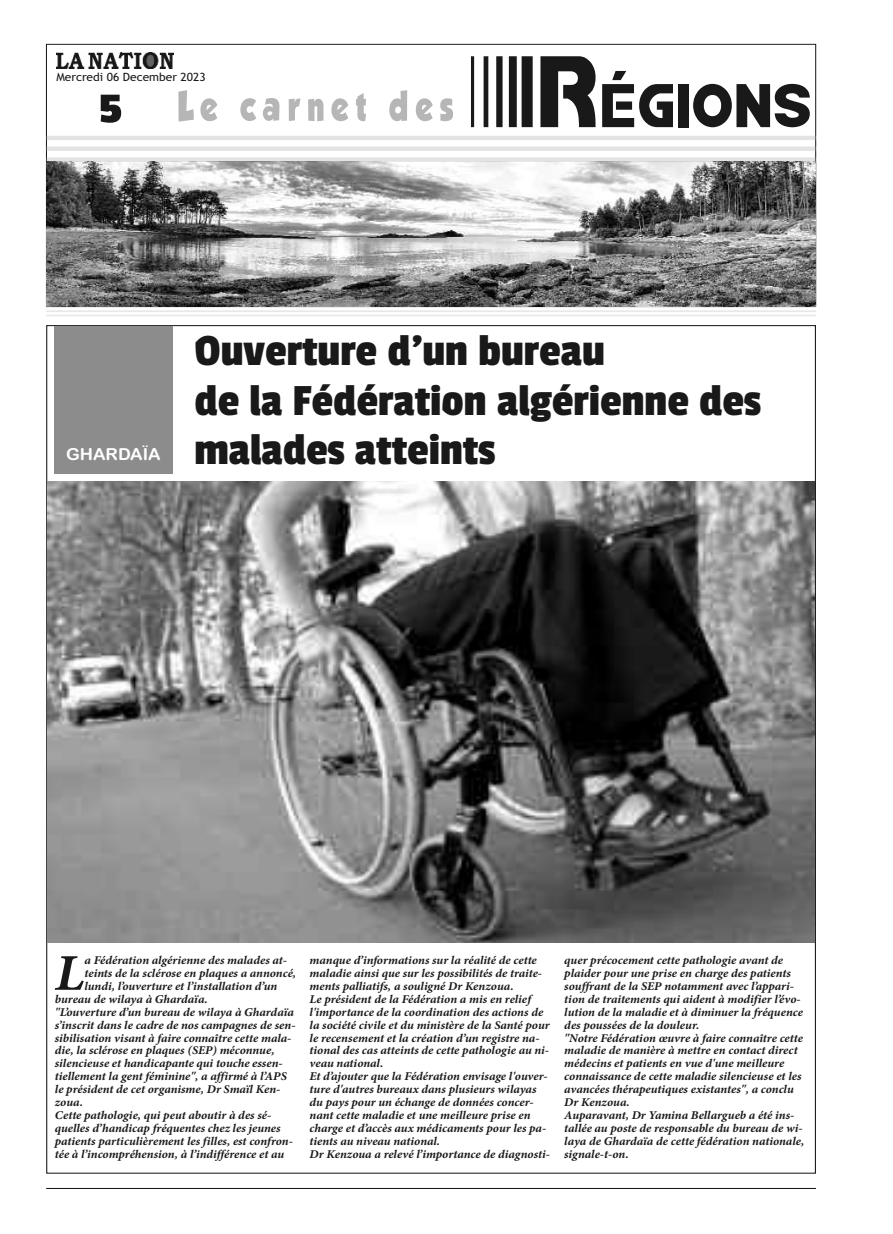
<style>
.page{position:relative;width:893px;height:1234px;background:#fff}
.page>*{position:absolute;margin:0;border:0;box-sizing:border-box;transform-origin:0 0}
.t1{font:67.2px "Bamf";color:#191919;scale:.89 1}
.t2{font:italic 700 51.6px "Minion Pro";color:#191919;scale:1.05 1}
.t3{font:46.5px/49.7px "Passion One";color:#191919;scale:1.05 1}
.t4{font:44.4px "Passion One";color:#191919;scale:1.27 1}
.t5{font:16.5px "Arial Rounded MT Bold";color:#fff;scale:1.05 1}
.t6{font:italic 700 11.85px/12.9px "Minion Pro";letter-spacing:-.005em;color:#191919;scale:1.05 1}
.t7{font:11.4px "Trebuchet MS";color:#191919;scale:1.05 1}
.s1{font-size:110.7px}
</style>
<div class="page">
<hr style="left:46px;top:1187px;width:770px;height:1px;background:#191919">
<img style="left:47px;top:481px;width:768px;height:461px">
<hr style="left:46px;top:306px;width:770px;height:2px;background:#e8e8e8">
<hr style="left:46px;top:310px;width:770px;height:2px;background:#e8e8e8">
<hr style="left:46px;top:314px;width:770px;height:2px;background:#e8e8e8">
<img style="left:46px;top:161px;width:770px;height:145px">
<img style="left:56px;top:53px;width:117px;height:16px">
<svg style="left:178px;top:90px;width:229px;height:32px"></svg>
<hr style="left:47px;top:157px;width:768px;height:4px;background:#e3e3e3">
<hr style="left:47px;top:136px;width:768px;height:4px;background:#e3e3e3">
<div style="left:47px;top:146px;width:768px;height:5px;background:#e3e3e3"></div>
<div style="left:54px;top:326px;width:119px;height:147px;background:#8c8c8c"></div>
<p class="t7" style="left:56px;top:70px;width:144px">Mercredi 06 December 2023</p>
<h3 class="t4" style="left:99px;top:85px;width:20px">5</h3>
<h1 class="t1" style="left:467px;top:71px;width:389px"><span class="s1">R</span>ÉGIONS</h1>
<h3 class="t5" style="left:66px;top:444px;width:92px">GHARDAÏA</h3>
<h3 class="t3" style="left:194px;top:325px;width:541px">Ouverture d’un bureau<br>de la Fédération algérienne des malades atteints</h3>
<h2 class="t2" style="left:55px;top:953px;width:30px">L</h2>
<p class="t6" style="left:84px;top:954px;width:194px">a Fédération algérienne des malades at-</p>
<p class="t6" style="left:84px;top:967px;width:203px">teints de la sclérose en plaques a annoncé,</p>
<p class="t6" style="left:84px;top:980px;width:185px">lundi, l’ouverture et l’installation d’un</p>
<p class="t6" style="left:55px;top:993px;width:147px">bureau de wilaya à Ghardaïa.</p>
<p class="t6" style="left:55px;top:1006px;width:229px">"L’ouverture d’un bureau de wilaya à Ghardaïa</p>
<p class="t6" style="left:55px;top:1019px;width:231px">s’inscrit dans le cadre de nos campagnes de sen-</p>
<p class="t6" style="left:55px;top:1032px;width:227px">sibilisation visant à faire connaître cette mala-</p>
<p class="t6" style="left:55px;top:1044px;width:211px">die, la sclérose en plaques (SEP) méconnue,</p>
<p class="t6" style="left:55px;top:1057px;width:219px">silencieuse et handicapante qui touche essen-</p>
<p class="t6" style="left:55px;top:1070px;width:222px">tiellement la gent féminine", a affirmé à l’APS</p>
<p class="t6" style="left:55px;top:1083px;width:216px">le président de cet organisme, Dr Smaïl Ken-</p>
<p class="t6" style="left:55px;top:1096px;width:28px">zoua.</p>
<p class="t6" style="left:55px;top:1109px;width:208px">Cette pathologie, qui peut aboutir à des sé-</p>
<p class="t6" style="left:55px;top:1122px;width:216px">quelles d’handicap fréquentes chez les jeunes</p>
<p class="t6" style="left:55px;top:1135px;width:228px">patients particulièrement les filles, est confron-</p>
<p class="t6" style="left:55px;top:1148px;width:220px">tée à l’incompréhension, à l’indifférence et au</p>
<p class="t6" style="left:310px;top:954px;width:230px">manque d’informations sur la réalité de cette maladie ainsi que sur les possibilités de traite&shy;ments palliatifs, a souligné Dr Kenzoua.<br>Le président de la Fédération a mis en relief l'importance de la coordination des actions de la société civile et du ministère de la Santé pour le recensement et la création d’un registre na&shy;tional des cas atteints de cette pathologie au ni&shy;veau national.<br>Et d’ajouter que la Fédération envisage l'ouver&shy;ture d'autres bureaux dans plusieurs wilayas du pays pour un échange de données concer&shy;nant cette maladie et une meilleure prise en charge et d’accès aux médicaments pour les pa&shy;tients au niveau national.<br>Dr Kenzoua a relevé l’importance de diagnosti-</p>
<p class="t6" style="left:564px;top:954px;width:230px">quer précocement cette pathologie avant de plaider pour une prise en charge des patients souffrant de la SEP notamment avec l’appari&shy;tion de traitements qui aident à modifier l’évo&shy;lution de la maladie et à diminuer la fréquence des poussées de la douleur.<br>"Notre Fédération œuvre à faire connaître cette maladie de manière à mettre en contact direct médecins et patients en vue d'une meilleure connaissance de cette maladie silencieuse et les avancées thérapeutiques existantes", a conclu Dr Kenzoua.<br>Auparavant, Dr Yamina Bellargueb a été ins&shy;tallée au poste de responsable du bureau de wi&shy;laya de Ghardaïa de cette fédération nationale, signale-t-on.</p>
</div>
